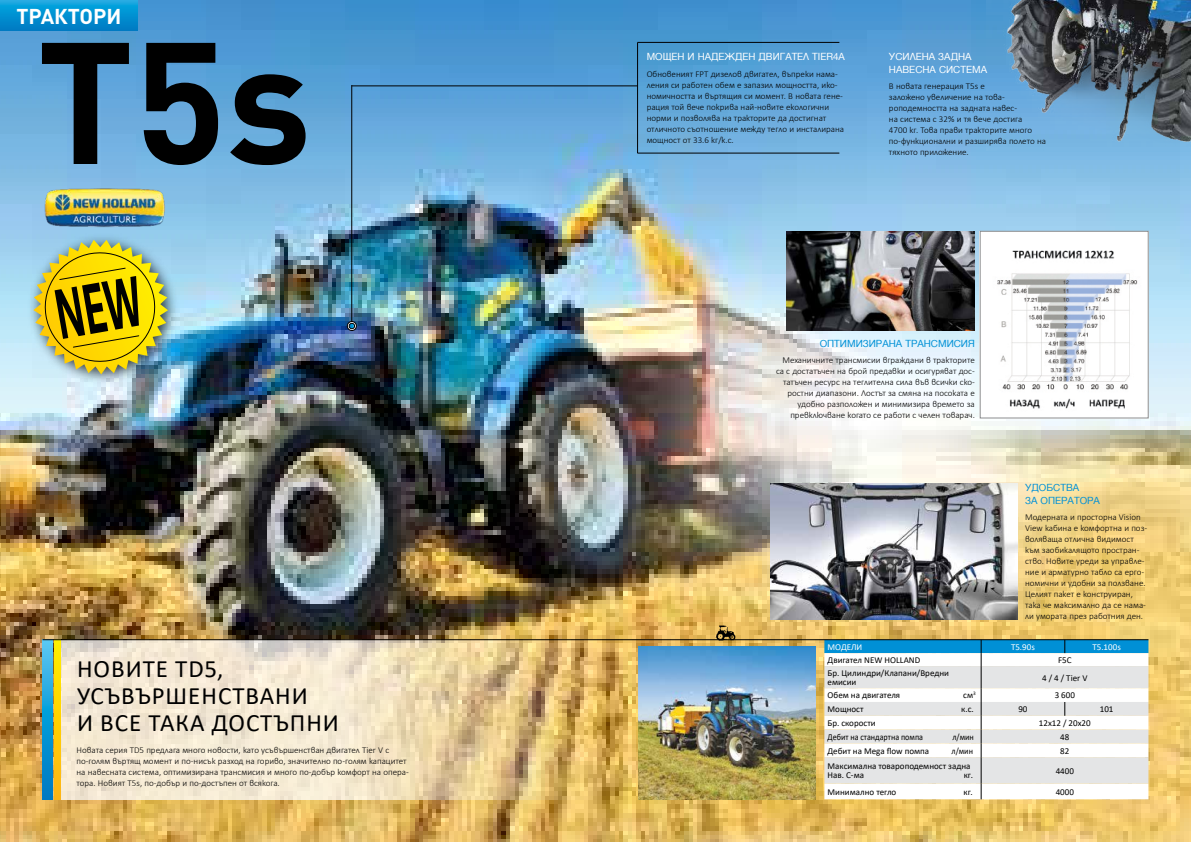
<style>
.page{position:relative;width:1191px;height:842px;background:#fff}
.page>*{position:absolute;margin:0;border:0;box-sizing:border-box;transform-origin:0 0}
.t1{font:700 170.1px "DIN Pro";color:#000}
.t2{font:25px/27px "Calibri";letter-spacing:.04em;color:#000}
.t3{font:700 21.2px "DIN Pro";color:#fff}
.t4{font:10.9px/12.5px "Helv Cyr";color:#fff}
.t5{font:10.9px/12.5px "Helv Cyr";color:#0090d6}
.t6{font:300 9px/11px "Calibri";color:#000}
.t7{font:9px/9px "Calibri";color:#000}
.t8{font:9px "Calibri";color:#000;scale:.9 1}
.t9{font:9px "Calibri";color:#fff}
</style>
<div class="page">
<img style="left:0;top:0;width:1191px;height:842px">
<svg style="left:60px;top:640px;width:674px;height:159px;background:#e9d5ad"></svg>
<svg style="left:43px;top:640px;width:9px;height:159px"></svg>
<svg style="left:55px;top:640px;width:5px;height:159px"></svg>
<hr style="left:351px;top:85px;width:1px;height:241px;background:#000">
<svg style="left:0;top:0;width:138px;height:31px;background:#0491d1"></svg>
<hr style="left:352px;top:86px;width:285px;height:1px;background:#000">
<hr style="left:637px;top:42px;width:202px;height:1px;background:#000">
<hr style="left:637px;top:153px;width:202px;height:1px;background:#000">
<img style="left:42px;top:188px;width:124px;height:40px">
<img style="left:982px;top:233px;width:164px;height:183px">
<div style="left:980px;top:231px;width:168px;height:187px;border:1px solid #8a8c8e"></div>
<svg style="left:824px;top:640px;width:324px;height:159px"></svg>
<img style="left:638px;top:646px;width:178px;height:153px">
<img style="left:986px;top:0;width:205px;height:150px">
<img style="left:786px;top:231px;width:189px;height:99px">
<img style="left:770px;top:484px;width:247px;height:135px">
<hr style="left:637px;top:43px;width:1px;height:110px;background:#000">
<div style="left:347px;top:321px;width:9px;height:10px;border:1px solid #000;border-radius:50%"></div>
<svg style="left:349px;top:323px;width:6px;height:6px"></svg>
<hr style="left:43px;top:639px;width:1105px;height:1px;background:#000">
<img style="left:713px;top:625px;width:25px;height:16px">
<div style="left:26px;top:232px;width:155px;height:155px;background:#000;opacity:.75"></div>
<img style="left:33px;top:240px;width:135px;height:134px">
<h3 class="t3" style="left:16px;top:2px;width:107px">ТРАКТОРИ</h3>
<h1 class="t1" style="left:37px;top:-10px;width:276px">T5s</h1>
<h2 class="t2" style="left:77px;top:655px;width:263px">НОВИТЕ TD5,<br>УСЪВЪРШЕНСТВАНИ<br>И ВСЕ ТАКА ДОСТЪПНИ</h2>
<p class="t6" style="left:77px;top:745px;width:334px">Новата серия TD5 предлага много новости, като усъвършенстван двигател Tier V с по-голям въртящ момент и по-нисък разход на гориво, значително по-голям капацитет на навесната система, оптимизирана трансмисия и много по-добър комфорт на опера&shy;тора. Новият T5s, по-добър и по-достъпен от всякога.</p>
<p class="t4" style="left:646px;top:50px;width:200px">МОЩЕН И НАДЕЖДЕН ДВИГАТЕЛ TIER4A</p>
<p class="t6" style="left:646px;top:68px;width:199px">Обновеният FPT дизелов двигател, въпреки нама&shy;ления си работен обем е запазил мощността, ико&shy;номичността и въртящия си момент. В новата гене&shy;рация той вече покрива най-новите екологични норми и позволява на тракторите да достигнат отличното съотношение между тегло и инсталирана мощност от 33.6 кг/к.с.</p>
<p class="t4" style="left:889px;top:50px;width:100px">УСИЛЕНА ЗАДНА<br>НАВЕСНА СИСТЕМА</p>
<p class="t6" style="left:889px;top:81px;width:158px">В новата генерация T5s е<br>заложено увеличение на това&shy;роподемността на задната навес-<br>на система с 32% и тя вече достига<br>4700 кг. Това прави тракторите много по-функционални и разширява полето на тяхното приложение.</p>
<p class="t5" style="left:819px;top:337px;width:157px">ОПТИМИЗИРАНА ТРАНСМИСИЯ</p>
<p class="t6" style="left:776px;top:355px;width:200px;text-align:right">Механичните трансмисии вграждани в тракторите са с достатъчен на брой предавки и осигуряват дос&shy;татъчен ресурс на теглителна сила във всички ско&shy;ростни диапазони. Лостът за смяна на посоката е удобно разположен и минимизира времето за превключване когато се работи с челен товарач.</p>
<p class="t5" style="left:1025px;top:481px;width:76px">УДОБСТВА<br>ЗА ОПЕРАТОРА</p>
<p class="t6" style="left:1025px;top:512px;width:124px">Модерната и просторна Vision<br>View кабина е комфортна и поз&shy;воляваща отлична видимост към заобикалящото простран&shy;ство. Новите уреди за управле&shy;ние и арматурно табло са ерго&shy;номични и удобни за ползване.<br>Целият пакет е конструиран, така че максимално да се нама&shy;ли умората през работния ден.</p>
<p class="t9" style="left:827px;top:640px;width:36px">МОДЕЛИ</p>
<p class="t9" style="left:1011px;top:640px;width:25px">Т5.90s</p>
<p class="t9" style="left:1092px;top:640px;width:30px">Т5.100s</p>
<p class="t7" style="left:827px;top:655px;width:94px">Двигател NEW HOLLAND</p>
<p class="t7" style="left:1058px;top:655px;width:15px">F5C</p>
<p class="t7" style="left:827px;top:668px;width:123px">Бр. Цилиндри/Клапани/Вредни емисии</p>
<p class="t7" style="left:1042px;top:673px;width:47px">4 / 4 / Tier V</p>
<p class="t7" style="left:827px;top:691px;width:74px">Обем на двигателя</p>
<p class="t7" style="left:963px;top:691px;width:14px">см<sup>3</sup></p>
<p class="t7" style="left:1054px;top:691px;width:22px">3 600</p>
<p class="t7" style="left:827px;top:704px;width:38px">Мощност</p>
<p class="t7" style="left:961px;top:704px;width:14px">к.с.</p>
<p class="t7" style="left:1018px;top:704px;width:11px">90</p>
<p class="t7" style="left:1099px;top:704px;width:15px">101</p>
<p class="t7" style="left:827px;top:718px;width:50px">Бр. скорости</p>
<p class="t7" style="left:1038px;top:718px;width:53px">12х12 / 20x20</p>
<p class="t8" style="left:827px;top:731px;width:108px">Дебит на стандартна помпа</p>
<p class="t8" style="left:952px;top:731px;width:25px">л/мин</p>
<p class="t7" style="left:1060px;top:732px;width:11px">48</p>
<p class="t7" style="left:827px;top:746px;width:103px">Дебит на Mega flow помпа</p>
<p class="t8" style="left:951px;top:744px;width:25px">л/мин</p>
<p class="t7" style="left:1060px;top:746px;width:11px">82</p>
<p class="t7" style="left:827px;top:761px;width:144px">Максимална товароподемност задна<br>Нав. С-ма</p>
<p class="t7" style="left:1055px;top:766px;width:20px">4400</p>
<p class="t7" style="left:963px;top:770px;width:11px">кг.</p>
<p class="t7" style="left:827px;top:787px;width:70px">Минимално тегло</p>
<p class="t7" style="left:963px;top:787px;width:11px">кг.</p>
<p class="t7" style="left:1055px;top:787px;width:20px">4000</p>
</div>
